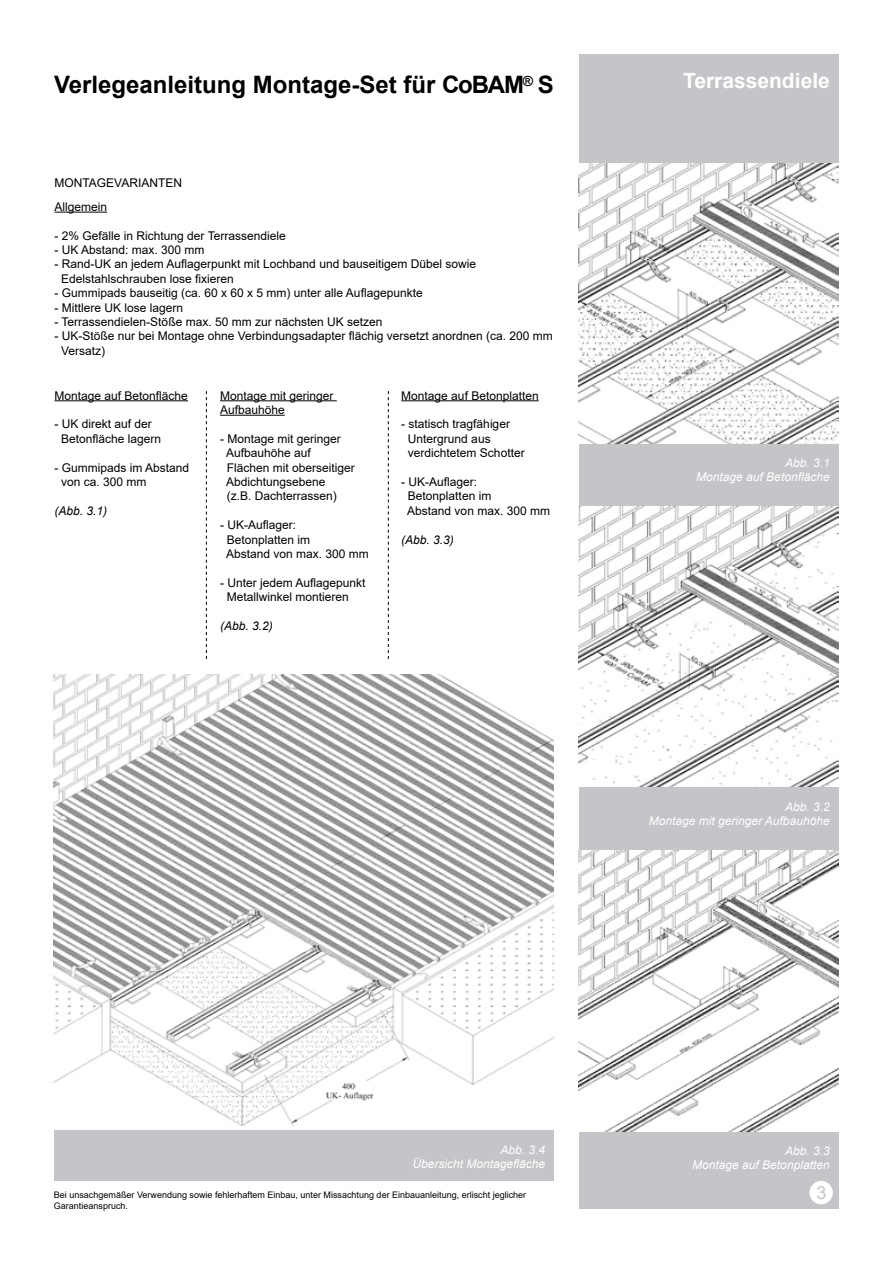
<style>
.page{position:relative;width:893px;height:1263px;background:#fff}
.page>*{position:absolute;margin:0;border:0;box-sizing:border-box;transform-origin:0 0}
.t1{font:700 24px "Arial";color:#000}
.t2{font:700 21px "Arial";color:#fff}
.t3{font:18px "Arial";color:#c3c5c8}
.t4{font:12px/14.4px "Arial";color:#000}
.t5{font:italic 12px "Arial";color:#fff}
.t6{font:italic 12px "Arial";color:#000}
.t7{font:9px/10.8px "Arial";color:#000}
</style>
<div class="page">
<hr style="left:55px;top:212px;width:52px;height:1px;background:#000">
<img style="left:579px;top:163px;width:259px;height:281px">
<div style="left:579px;top:444px;width:259px;height:62px;background:#c3c5c8"></div>
<hr style="left:55px;top:400px;width:133px;height:1px;background:#000">
<div style="left:579px;top:54px;width:259px;height:109px;background:#c3c5c8"></div>
<img style="left:579px;top:506px;width:259px;height:281px">
<div style="left:579px;top:787px;width:259px;height:63px;background:#c3c5c8"></div>
<img style="left:579px;top:851px;width:259px;height:281px">
<div style="left:579px;top:1132px;width:259px;height:76px;background:#c3c5c8"></div>
<hr style="left:220px;top:400px;width:117px;height:1px;background:#000">
<hr style="left:220px;top:415px;width:65px;height:1px;background:#000">
<hr style="left:401px;top:400px;width:138px;height:1px;background:#000">
<svg style="left:206px;top:391px;width:1px;height:268px"></svg>
<img style="left:54px;top:675px;width:500px;height:456px">
<div style="left:54px;top:1131px;width:500px;height:50px;background:#c3c5c8"></div>
<div style="left:809px;top:1181px;width:24px;height:23px;background:#fff;border-radius:50%"></div>
<svg style="left:388px;top:391px;width:1px;height:268px"></svg>
<p class="t1" style="left:54px;top:68px;width:501px">Verlegeanleitung Montage-Set für CoBAM<sup>®</sup> S</p>
<p class="t4" style="left:55px;top:176px;width:129px">MONTAGEVARIANTEN</p>
<p class="t4" style="left:55px;top:199px;width:54px">Allgemein</p>
<p class="t4" style="left:55px;top:228px;width:233px">- 2% Gefälle in Richtung der Terrassendiele</p>
<p class="t4" style="left:55px;top:243px;width:152px">- UK Abstand: max. 300 mm</p>
<p class="t4" style="left:55px;top:257px;width:423px">- Rand-UK an jedem Auflagerpunkt mit Lochband und bauseitigem Dübel sowie</p>
<p class="t4" style="left:61px;top:271px;width:174px">Edelstahlschrauben lose fixieren</p>
<p class="t4" style="left:55px;top:286px;width:370px">- Gummipads bauseitig (ca. 60 x 60 x 5 mm) unter alle Auflagepunkte</p>
<p class="t4" style="left:55px;top:300px;width:130px">- Mittlere UK lose lagern</p>
<p class="t4" style="left:55px;top:315px;width:329px">- Terrassendielen-Stöße max. 50 mm zur nächsten UK setzen</p>
<p class="t4" style="left:55px;top:329px;width:500px">- UK-Stöße nur bei Montage ohne Verbindungsadapter flächig versetzt anordnen (ca. 200 mm</p>
<p class="t4" style="left:61px;top:343px;width:46px">Versatz)</p>
<p class="t4" style="left:55px;top:388px;width:135px">Montage auf Betonfläche</p>
<p class="t4" style="left:55px;top:417px;width:99px">- UK direkt auf der</p>
<p class="t4" style="left:61px;top:431px;width:102px">Betonfläche lagern</p>
<p class="t4" style="left:55px;top:460px;width:136px">- Gummipads im Abstand</p>
<p class="t4" style="left:61px;top:474px;width:87px">von ca. 300 mm</p>
<p class="t6" style="left:55px;top:503px;width:54px">(Abb. 3.1)</p>
<p class="t4" style="left:220px;top:388px;width:115px">Montage mit geringer<br>Aufbauhöhe</p>
<p class="t4" style="left:220px;top:431px;width:122px">- Montage mit geringer</p>
<p class="t4" style="left:226px;top:446px;width:86px">Aufbauhöhe auf</p>
<p class="t4" style="left:227px;top:460px;width:130px">Flächen mit oberseitiger</p>
<p class="t4" style="left:226px;top:474px;width:101px">Abdichtungsebene</p>
<p class="t4" style="left:227px;top:489px;width:112px">(z.B. Dachterrassen)</p>
<p class="t4" style="left:220px;top:518px;width:78px">- UK-Auflager:</p>
<p class="t4" style="left:227px;top:532px;width:85px">Betonplatten im</p>
<p class="t4" style="left:226px;top:546px;width:144px">Abstand von max. 300 mm</p>
<p class="t4" style="left:220px;top:575px;width:147px">- Unter jedem Auflagepunkt</p>
<p class="t4" style="left:227px;top:590px;width:124px">Metallwinkel montieren</p>
<p class="t6" style="left:220px;top:618px;width:54px">(Abb. 3.2)</p>
<p class="t4" style="left:401px;top:388px;width:139px">Montage auf Betonplatten</p>
<p class="t4" style="left:401px;top:417px;width:110px">- statisch tragfähiger</p>
<p class="t4" style="left:408px;top:431px;width:84px">Untergrund aus</p>
<p class="t4" style="left:408px;top:446px;width:118px">verdichtetem Schotter</p>
<p class="t4" style="left:401px;top:474px;width:78px">- UK-Auflager:</p>
<p class="t4" style="left:408px;top:489px;width:85px">Betonplatten im</p>
<p class="t4" style="left:407px;top:503px;width:144px">Abstand von max. 300 mm</p>
<p class="t6" style="left:401px;top:532px;width:54px">(Abb. 3.3)</p>
<p class="t2" style="left:683px;top:65px;width:148px">Terrassendiele</p>
<p class="t5" style="left:785px;top:455px;width:46px">Abb. 3.1</p>
<p class="t5" style="left:696px;top:469px;width:135px">Montage auf Betonfläche</p>
<p class="t5" style="left:785px;top:798px;width:46px">Abb. 3.2</p>
<p class="t5" style="left:649px;top:813px;width:182px">Montage mit geringer Aufbauhöhe</p>
<p class="t5" style="left:500px;top:1142px;width:46px">Abb. 3.4</p>
<p class="t5" style="left:412px;top:1156px;width:134px">Übersicht Montagefläche</p>
<p class="t7" style="left:54px;top:1189px;width:474px">Bei unsachgemäßer Verwendung sowie fehlerhaftem Einbau, unter Missachtung der Einbauanleitung, erlischt jeglicher<br>Garantieanspruch.</p>
<p class="t5" style="left:785px;top:1143px;width:46px">Abb. 3.3</p>
<p class="t5" style="left:692px;top:1157px;width:139px">Montage auf Betonplatten</p>
<p class="t3" style="left:816px;top:1180px;width:12px">3</p>
</div>
